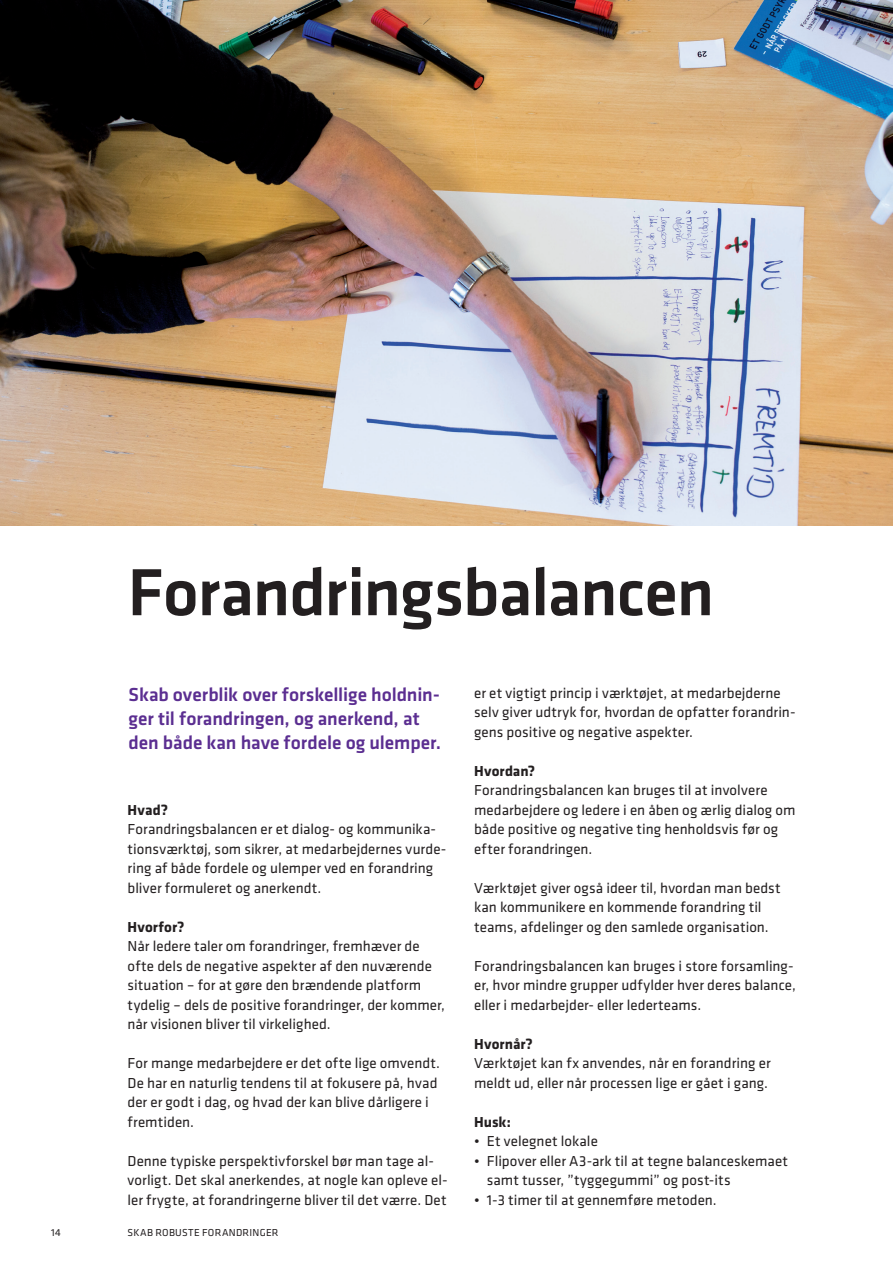
<style>
.page{position:relative;width:893px;height:1263px;background:#fff}
.page>*{position:absolute;margin:0;border:0;box-sizing:border-box;transform-origin:0 0}
.Rubrik-1{font:500 69px "Klavika";letter-spacing:-.015em;color:#231f20}
.Manchet{font:500 19.5px/24px "Klavika";letter-spacing:-.005em;color:#5b2e91}
.Brød{font:15px/19.5px "Klavika";color:#231f20}
.Brød-indryk{font:15px/19.5px "Klavika";letter-spacing:.005em;color:#231f20}
.Mellemrubrik-4{font:700 15px "Klavika";letter-spacing:.005em;color:#231f20}
.t1{font:10.5px "Klavika";letter-spacing:.025em;color:#231f20}
</style>
<div class="page">
<img style="left:0;top:0;width:893px;height:526px">
<p class="Rubrik-1" style="left:128px;top:546px;width:588px">Forandringsbalancen</p>
<p class="Manchet" style="left:129px;top:682px;width:314px">Skab overblik over forskellige holdnin&shy;ger til forandringen, og anerkend, at den både kan have fordele og ulemper.</p>
<p class="Mellemrubrik-4" style="left:128px;top:799px;width:42px">Hvad?</p>
<p class="Brød" style="left:128px;top:819px;width:320px">Forandringsbalancen er et dialog- og kommunika&shy;tionsværktøj, som sikrer, at medarbejdernes vurde&shy;ring af både fordele og ulemper ved en forandring bliver formuleret og anerkendt.</p>
<p class="Mellemrubrik-4" style="left:128px;top:916px;width:58px">Hvorfor?</p>
<p class="Brød" style="left:128px;top:936px;width:319px">Når ledere taler om forandringer, fremhæver de ofte dels de negative aspekter af den nuværende situation – for at gøre den brændende platform tydelig – dels de positive forandringer, der kommer, når visionen bliver til virkelighed.</p>
<p class="Brød" style="left:128px;top:1053px;width:314px">For mange medarbejdere er det ofte lige omvendt.<br>De har en naturlig tendens til at fokusere på, hvad der er godt i dag, og hvad der kan blive dårligere i fremtiden.</p>
<p class="Brød" style="left:128px;top:1150px;width:322px">Denne typiske perspektivforskel bør man tage al&shy;vorligt. Det skal anerkendes, at nogle kan opleve el&shy;ler frygte, at forandringerne bliver til det værre. Det</p>
<p class="t1" style="left:51px;top:1225px;width:11px">14</p>
<p class="t1" style="left:128px;top:1225px;width:152px">SKAB ROBUSTE FORANDRINGER</p>
<p class="Brød" style="left:474px;top:682px;width:323px">er et vigtigt princip i værktøjet, at medarbejderne selv giver udtryk for, hvordan de opfatter forandrin&shy;gens positive og negative aspekter.</p>
<p class="Mellemrubrik-4" style="left:474px;top:760px;width:63px">Hvordan?</p>
<p class="Brød" style="left:474px;top:780px;width:323px">Forandringsbalancen kan bruges til at involvere medarbejdere og ledere i en åben og ærlig dialog om både positive og negative ting henholdsvis før og efter forandringen.</p>
<p class="Brød" style="left:474px;top:877px;width:308px">Værktøjet giver også ideer til, hvordan man bedst kan kommunikere en kommende forandring til teams, afdelinger og den samlede organisation.</p>
<p class="Brød" style="left:474px;top:955px;width:323px">Forandringsbalancen kan bruges i store forsamling&shy;er, hvor mindre grupper udfylder hver deres balance, eller i medarbejder- eller lederteams.</p>
<p class="Mellemrubrik-4" style="left:474px;top:1033px;width:60px">Hvornår?</p>
<p class="Brød" style="left:474px;top:1053px;width:298px">Værktøjet kan fx anvendes, når en forandring er meldt ud, eller når processen lige er gået i gang.</p>
<p class="Mellemrubrik-4" style="left:474px;top:1111px;width:38px">Husk:</p>
<p class="Brød-indryk" style="left:474px;top:1131px;width:125px">• Et velegnet lokale</p>
<p class="Brød-indryk" style="left:487px;top:1150px;width:303px;text-indent:-13px">• Flipover eller A3-ark til at tegne balanceskemaet samt tusser, ”tyggegummi” og post-its</p>
<p class="Brød-indryk" style="left:474px;top:1189px;width:244px">• 1-3 timer til at gennemføre metoden.</p>
</div>
